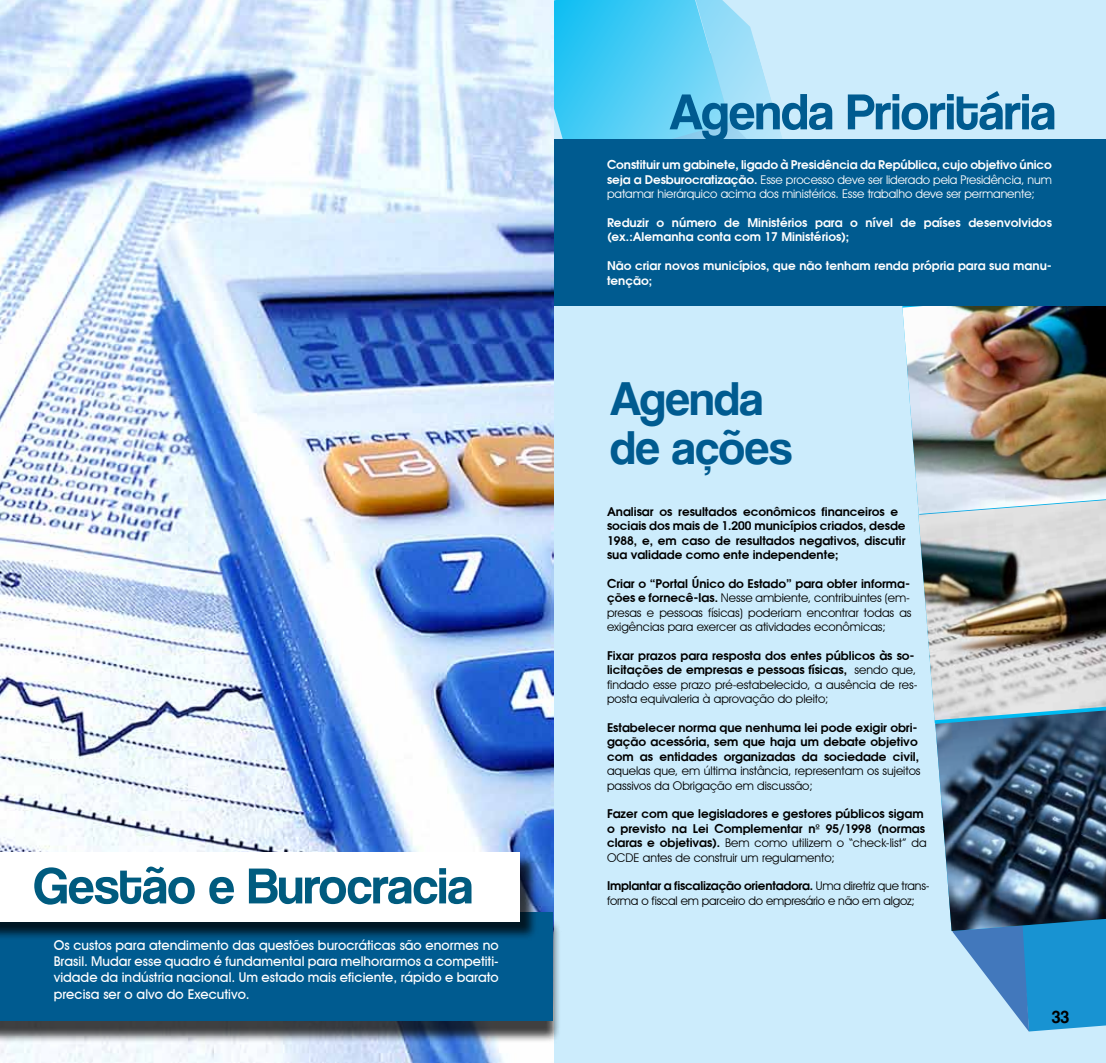
<style>
.page{position:relative;width:1106px;height:1063px;background:#fff}
.page>*{position:absolute;margin:0;border:0;box-sizing:border-box;transform-origin:0 0}
.t1{font:52.5px "Coolvetica Rg";color:#005b90}
.t2{font:52.5px "Coolvetica Rg";color:#005b7f}
.t3{font:48.9px/48.9px "Coolvetica Rg";color:#005b90}
.t4{font:18px "Coolvetica Rg";color:#000}
.t5{font:500 13.5px/16.2px "Avant Garde IT Cby BT";color:#fff;text-align:justify}
.t6{font:600 12px/14.4px "Avant Garde";color:#000}
.t7{font:12px/14.4px "Avant Garde IT Cby BT";color:#000}
.t8{font:600 12px/14.4px "Avant Garde";color:#fff}
.t9{font:12px/14.4px "Avant Garde IT Cby BT";letter-spacing:-.005em;color:#fff}
.t10{font:600 12px "Avant Garde";letter-spacing:-.02em;color:#000}
.t11{font:12px "Avant Garde IT Cby BT";letter-spacing:-.02em;color:#000}
.s1{font-family:"Avant Garde";font-weight:600}
.s2{font-family:"Avant Garde IT Cby BT";font-weight:400}
</style>
<div class="page">
<div style="left:553px;top:0;width:553px;height:1063px;background:#ccecfc"></div>
<svg style="left:554px;top:0;width:228px;height:139px;background:#6ad3f6"></svg>
<img style="left:902px;top:306px;width:204px;height:726px">
<img style="left:935px;top:710px;width:171px;height:221px">
<div style="left:553px;top:139px;width:553px;height:167px;background:#005b90"></div>
<img style="left:0;top:0;width:554px;height:1063px">
<div style="left:0;top:919px;width:561px;height:124px;background:#000;opacity:.75"></div>
<div style="left:0;top:912px;width:553px;height:108px;background:#005b90"></div>
<div style="left:0;top:854px;width:538px;height:86px;background:#000;opacity:.75"></div>
<div style="left:0;top:852px;width:519px;height:70px;background:#fff"></div>
<h1 class="t2" style="left:33px;top:855px;width:441px">Gestão e Burocracia</h1>
<p class="t5" style="left:54px;top:937px;width:446px">Os custos para atendimento das questões burocráticas são enormes no Brasil. Mudar esse quadro é fundamental para melhorarmos a competiti&shy;vidade da indústria nacional. Um estado mais eficiente, rápido e barato precisa ser o alvo do Executivo.</p>
<h1 class="t1" style="left:669px;top:81px;width:388px">Agenda Prioritária</h1>
<p class="t8" style="left:607px;top:157px;width:446px">Constituir um gabinete, ligado à Presidência da República, cujo objetivo único</p>
<p class="t9" style="left:607px;top:172px;width:446px"><span class="s1">seja a Desburocratização.</span> Esse processo deve ser liderado pela Presidência, num patamar hierárquico acima dos ministérios. Esse trabalho deve ser permanente;</p>
<p class="t8" style="left:607px;top:215px;width:446px">Reduzir o número de Ministérios para o nível de países desenvolvidos (ex.:Alemanha conta com 17 Ministérios);</p>
<p class="t8" style="left:607px;top:258px;width:446px">Não criar novos municípios, que não tenham renda própria para sua manu&shy;tenção;</p>
<h2 class="t3" style="left:610px;top:374px;width:183px">Agenda de ações</h2>
<p class="t6" style="left:607px;top:504px;width:300px">Analisar os resultados econômicos financeiros e sociais dos mais de 1.200 municípios criados, desde 1988, e, em caso de resultados negativos, discutir sua validade como ente independente;</p>
<p class="t6" style="left:607px;top:576px;width:304px">Criar o “Portal Único do Estado” para obter informa-</p>
<p class="t7" style="left:607px;top:591px;width:306px"><span class="s1">ções e fornecê-las.</span> Nesse ambiente, contribuintes (em&shy;presas e pessoas físicas) poderiam encontrar todas as exigências para exercer as atividades econômicas;</p>
<p class="t6" style="left:607px;top:648px;width:310px">Fixar prazos para resposta dos entes públicos às so&shy;licitações de empresas e pessoas físicas, <span class="s2">sendo que,</span></p>
<p class="t7" style="left:607px;top:677px;width:312px">findado esse prazo pré-estabelecido, a ausência de res&shy;posta equivaleria à aprovação do pleito;</p>
<p class="t6" style="left:607px;top:720px;width:314px">Estabelecer norma que nenhuma lei pode exigir obri&shy;gação acessória, sem que haja um debate objetivo com as entidades organizadas da sociedade civil,</p>
<p class="t7" style="left:607px;top:764px;width:315px">aquelas que, em última instância, representam os sujeitos passivos da Obrigação em discussão;</p>
<p class="t6" style="left:607px;top:807px;width:319px">Fazer com que legisladores e gestores públicos sigam o previsto na Lei Complementar nº 95/1998 (normas</p>
<p class="t7" style="left:607px;top:836px;width:321px"><span class="s1">claras e objetivas).</span> Bem como utilizem o “check-list” da<br>OCDE antes de construir um regulamento;</p>
<p class="t10" style="left:607px;top:878px;width:324px">Implantar a fiscalização orientadora. <span class="s2">Uma diretriz que trans-</span></p>
<p class="t11" style="left:607px;top:893px;width:309px">forma o fiscal em parceiro do empresário e não em algoz;</p>
<h3 class="t4" style="left:1052px;top:1006px;width:19px">33</h3>
</div>
